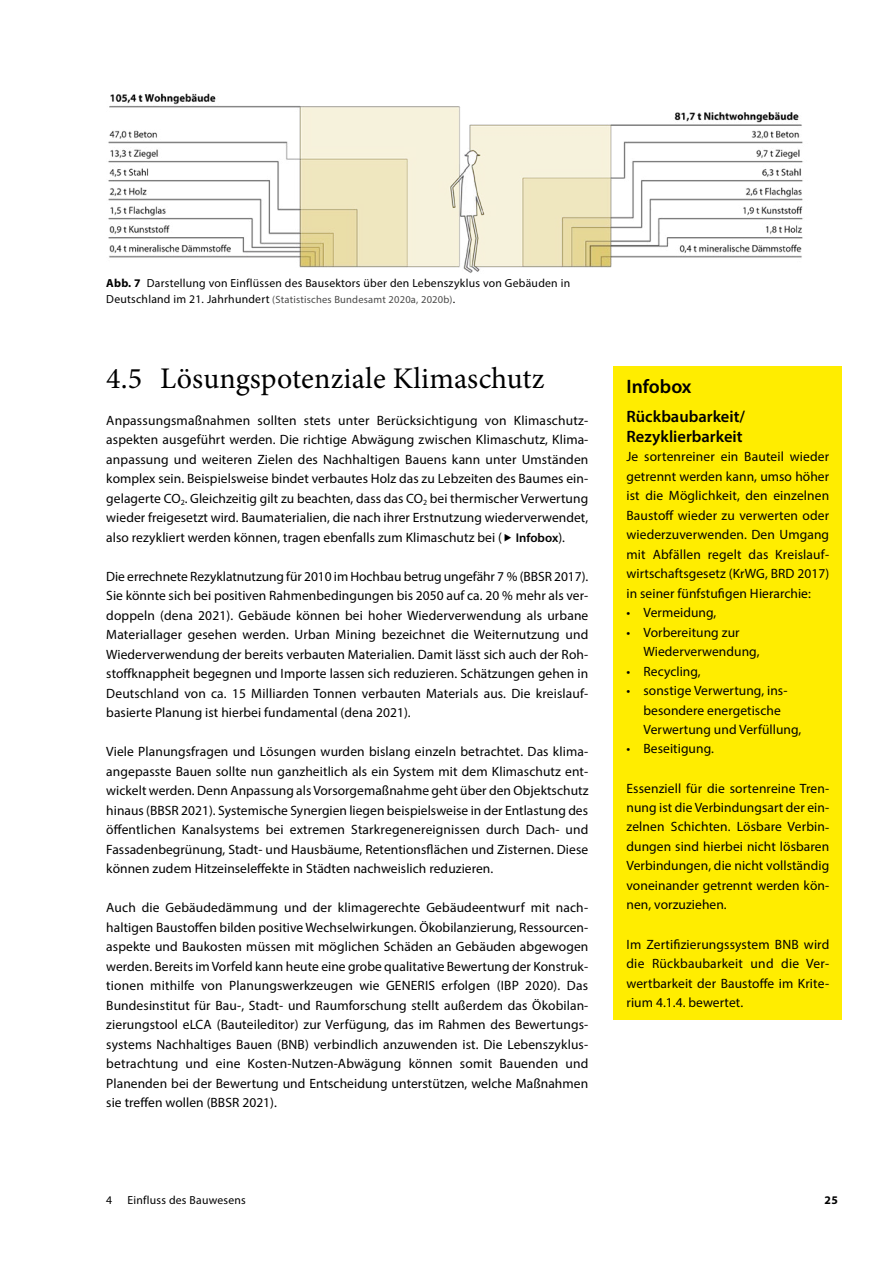
<style>
.page{position:relative;width:893px;height:1263px;background:#fff}
.page>*{position:absolute;margin:0;border:0;box-sizing:border-box;transform-origin:0 0}
.t1{font:30px "Minion Pro";letter-spacing:.005em;color:#000}
.t2{font:600 19.5px "Myriad Pro";color:#000}
.t3{font:600 16.5px/19.8px "Myriad Pro";color:#000}
.t4{font:13.5px/19.5px "Myriad Pro";letter-spacing:.005em;color:#000;text-align:justify}
.t5{font:11.7px "Myriad Pro";letter-spacing:.02em;color:#000}
.t6{font:700 11.7px "Myriad Pro";color:#000}
.t7{font:10.5px "Myriad Pro";letter-spacing:.02em;color:#4a4a49}
.s1{font-weight:700}
.s2{font-size:11.7px;color:#000}
.s3{font-weight:600;font-size:12.75px}
</style>
<div class="page">
<div style="left:614px;top:366px;width:228px;height:654px;background:#ffed00"></div>
<img style="left:108px;top:93px;width:695px;height:180px">
<p class="t5" style="left:106px;top:276px;width:465px"><span class="s1">Abb. 7</span> Darstellung von Einflüssen des Bausektors über den Lebenszyklus von Gebäuden in</p>
<p class="t7" style="left:106px;top:293px;width:350px"><span class="s2">Deutschland im 21. Jahrhundert</span> (Statistisches Bundesamt 2020a, 2020b)<span class="s2">.</span></p>
<h3 class="t1" style="left:106px;top:358px;width:440px">4.5 Lösungspotenziale Klimaschutz</h3>
<p class="t4" style="left:106px;top:410px;width:484px">Anpassungsmaßnahmen sollten stets unter Berücksichtigung von Klimaschutz&shy;aspekten ausgeführt werden. Die richtige Abwägung zwischen Klimaschutz, Klima&shy;anpassung und weiteren Zielen des Nachhaltigen Bauens kann unter Umständen komplex sein. Beispielsweise bindet verbautes Holz das zu Lebzeiten des Baumes ein&shy;gelagerte CO<sub>2</sub>. Gleichzeitig gilt zu beachten, dass das CO<sub>2</sub> bei thermischer Verwertung wieder freigesetzt wird. Baumaterialien, die nach ihrer Erstnutzung wiederverwendet, also rezykliert werden können, tragen ebenfalls zum Klimaschutz bei ( <span class="s3">Infobox</span>).</p>
<p class="t4" style="left:106px;top:566px;width:484px">Die errechnete Rezyklatnutzung für 2010 im Hochbau betrug ungefähr 7 % (BBSR 2017).<br>Sie könnte sich bei positiven Rahmenbedingungen bis 2050 auf ca. 20 % mehr als ver&shy;doppeln (dena 2021). Gebäude können bei hoher Wiederverwendung als urbane Materiallager gesehen werden. Urban Mining bezeichnet die Weiternutzung und Wiederverwendung der bereits verbauten Materialien. Damit lässt sich auch der Roh&shy;stoffknappheit begegnen und Importe lassen sich reduzieren. Schätzungen gehen in Deutschland von ca. 15 Milliarden Tonnen verbauten Materials aus. Die kreislauf&shy;basierte Planung ist hierbei fundamental (dena 2021).</p>
<p class="t4" style="left:106px;top:742px;width:484px">Viele Planungsfragen und Lösungen wurden bislang einzeln betrachtet. Das klima&shy;angepasste Bauen sollte nun ganzheitlich als ein System mit dem Klimaschutz ent&shy;wickelt werden. Denn Anpassung als Vorsorgemaßnahme geht über den Objektschutz hinaus (BBSR 2021). Systemische Synergien liegen beispielsweise in der Entlastung des öffentlichen Kanalsystems bei extremen Starkregenereignissen durch Dach- und Fassadenbegrünung, Stadt- und Hausbäume, Retentionsflächen und Zisternen. Diese können zudem Hitzeinseleffekte in Städten nachweislich reduzieren.</p>
<p class="t4" style="left:106px;top:897px;width:484px">Auch die Gebäudedämmung und der klimagerechte Gebäudeentwurf mit nach&shy;haltigen Baustoffen bilden positive Wechselwirkungen. Ökobilanzierung, Ressourcen&shy;aspekte und Baukosten müssen mit möglichen Schäden an Gebäuden abgewogen werden. Bereits im Vorfeld kann heute eine grobe qualitative Bewertung der Konstruk&shy;tionen mithilfe von Planungswerkzeugen wie GENERIS erfolgen (IBP 2020). Das Bundesinstitut für Bau-, Stadt- und Raumforschung stellt außerdem das Ökobilan&shy;zierungstool eLCA (Bauteileditor) zur Verfügung, das im Rahmen des Bewertungs&shy;systems Nachhaltiges Bauen (BNB) verbindlich anzuwenden ist. Die Lebenszyklus&shy;betrachtung und eine Kosten-Nutzen-Abwägung können somit Bauenden und Planenden bei der Bewertung und Entscheidung unterstützen, welche Maßnahmen sie treffen wollen (BBSR 2021).</p>
<h4 class="t2" style="left:626px;top:374px;width:67px">Infobox</h4>
<p class="t3" style="left:626px;top:406px;width:120px">Rückbaubarkeit/<br>Rezyklierbarkeit</p>
<p class="t4" style="left:626px;top:446px;width:204px">Je sortenreiner ein Bauteil wieder getrennt werden kann, umso höher ist die Möglichkeit, den einzelnen Baustoff wieder zu verwerten oder wiederzuverwenden. Den Umgang mit Abfällen regelt das Kreislauf&shy;wirtschaftsgesetz (KrWG, BRD 2017) in seiner fünfstufigen Hierarchie:</p>
<p class="t4" style="left:626px;top:602px;width:91px">• Vermeidung,</p>
<p class="t4" style="left:643px;top:622px;width:117px;text-indent:-17px">• Vorbereitung zur<br>Wiederverwendung,</p>
<p class="t4" style="left:626px;top:661px;width:76px">• Recycling,</p>
<p class="t4" style="left:643px;top:680px;width:159px;text-align:left;text-indent:-17px">• sonstige Verwertung, ins&shy;besondere energetische<br>Verwertung und Verfüllung,</p>
<p class="t4" style="left:626px;top:739px;width:89px">• Beseitigung.</p>
<p class="t4" style="left:626px;top:778px;width:204px">Essenziell für die sortenreine Tren&shy;nung ist die Verbindungsart der ein&shy;zelnen Schichten. Lösbare Verbin&shy;dungen sind hierbei nicht lösbaren Verbindungen, die nicht vollständig voneinander getrennt werden kön&shy;nen, vorzuziehen.</p>
<p class="t4" style="left:626px;top:934px;width:204px">Im Zertifizierungssystem BNB wird die Rückbaubarkeit und die Ver&shy;wertbarkeit der Baustoffe im Krite&shy;rium 4.1.4. bewertet.</p>
<p class="t5" style="left:106px;top:1192px;width:8px">4</p>
<p class="t5" style="left:128px;top:1192px;width:120px">Einfluss des Bauwesens</p>
<p class="t6" style="left:825px;top:1192px;width:15px">25</p>
</div>
